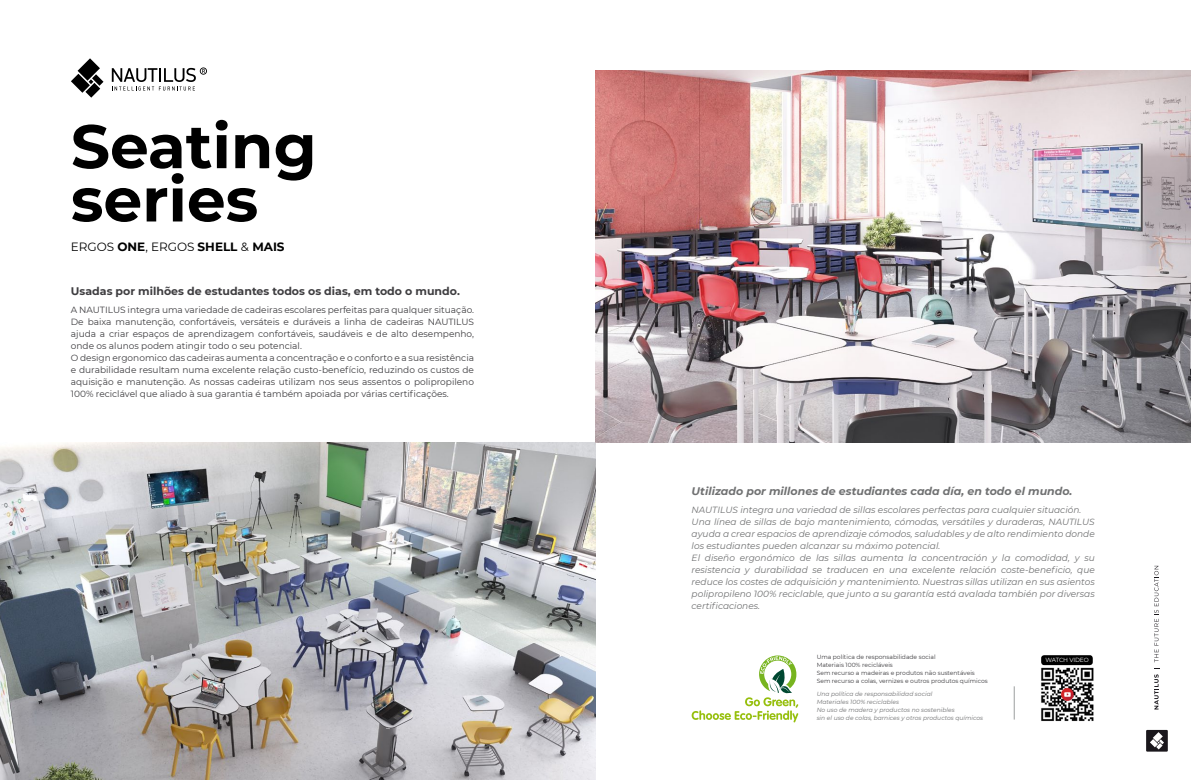
<style>
.page{position:relative;width:1191px;height:780px;background:#fff}
.page>*{position:absolute;margin:0;border:0;box-sizing:border-box;transform-origin:0 0}
.t1{font:700 61.4px/53.3px "Montserrat";color:#000}
.t2{font:12px "Montserrat";color:#000}
.t3{font:italic 700 11px "Montserrat";color:#707172}
.t4{font:700 11px "Montserrat";color:#3e3d40}
.t5{font:italic 9px/12px "Montserrat";color:#707172}
.t6{font:9px/12px "Montserrat";color:#3e3d40}
.t7{font:6px/8px "Montserrat";color:#3e3d40}
.t8{font:italic 6px/8px "Montserrat";color:#707172}
.t9{font:6px "Montserrat";letter-spacing:-.03em;color:#fff}
.s1{font-weight:700}
</style>
<div class="page">
<div style="left:1146px;top:729px;width:21px;height:22px;background:#1a171c"></div>
<svg style="left:1150px;top:732px;width:14px;height:17px"></svg>
<svg style="left:1154px;top:668px;width:5px;height:41px"></svg>
<svg style="left:1154px;top:566px;width:4px;height:96px"></svg>
<img style="left:0;top:442px;width:595px;height:338px">
<img style="left:595px;top:71px;width:596px;height:371px">
<svg style="left:691px;top:655px;width:107px;height:67px"></svg>
<img style="left:1041px;top:667px;width:53px;height:54px">
<div style="left:1041px;top:655px;width:51px;height:10px;background:#000;border-radius:3px"></div>
<svg style="left:71px;top:58px;width:32px;height:40px"></svg>
<svg style="left:112px;top:67px;width:95px;height:24px"></svg>
<hr style="left:1014px;top:686px;width:1px;height:33px;background:#9c9e9f">
<h1 class="t1" style="left:71px;top:119px;width:247px">Seating series</h1>
<h2 class="t2" style="left:71px;top:240px;width:215px">ERGOS <span class="s1">ONE</span>, ERGOS <span class="s1">SHELL</span> &amp; <span class="s1">MAIS</span></h2>
<p class="t4" style="left:71px;top:284px;width:390px">Usadas por milhões de estudantes todos os dias, em todo o mundo.</p>
<p class="t6" style="left:71px;top:304px;width:405px">A NAUTILUS integra uma variedade de cadeiras escolares perfeitas para qualquer situação.<br>De baixa manutenção, confortáveis, versáteis e duráveis a linha de cadeiras NAUTILUS ajuda a criar espaços de aprendizagem confortáveis, saudáveis e de alto desempenho, onde os alunos podem atingir todo o seu potencial.<br>O design ergonomico das cadeiras aumenta a concentração e o conforto e a sua resistência e durabilidade resultam numa excelente relação custo-benefício, reduzindo os custos de aquisição e manutenção. As nossas cadeiras utilizam nos seus assentos o polipropileno 100% reciclável que aliado à sua garantia é também apoiada por várias certificações.</p>
<p class="t3" style="left:691px;top:484px;width:382px">Utilizado por millones de estudiantes cada día, en todo el mundo.</p>
<p class="t5" style="left:691px;top:503px;width:405px">NAUTILUS integra una variedad de sillas escolares perfectas para cualquier situación.<br>Una línea de sillas de bajo mantenimiento, cómodas, versátiles y duraderas, NAUTILUS ayuda a crear espacios de aprendizaje cómodos, saludables y de alto rendimiento donde los estudiantes pueden alcanzar su máximo potencial.<br>El diseño ergonómico de las sillas aumenta la concentración y la comodidad, y su resistencia y durabilidad se traducen en una excelente relación coste-beneficio, que reduce los costes de adquisición y mantenimiento. Nuestras sillas utilizan en sus asientos polipropileno 100% reciclable, que junto a su garantía está avalada también por diversas certificaciones.</p>
<p class="t7" style="left:816px;top:652px;width:172px">Uma política de responsabilidade social<br>Materiais 100% recicláveis<br>Sem recurso a madeiras e produtos não sustentáveis Sem recurso a colas, vernizes e outros produtos químicos</p>
<p class="t8" style="left:816px;top:690px;width:168px">Una política de responsabilidad social<br>Materiales 100% reciclables<br>No uso de madera y productos no sostenibles<br>sin el uso de colas, barnices y otros productos químicos</p>
<p class="t9" style="left:1045px;top:656px;width:45px">WATCH VIDEO</p>
</div>
